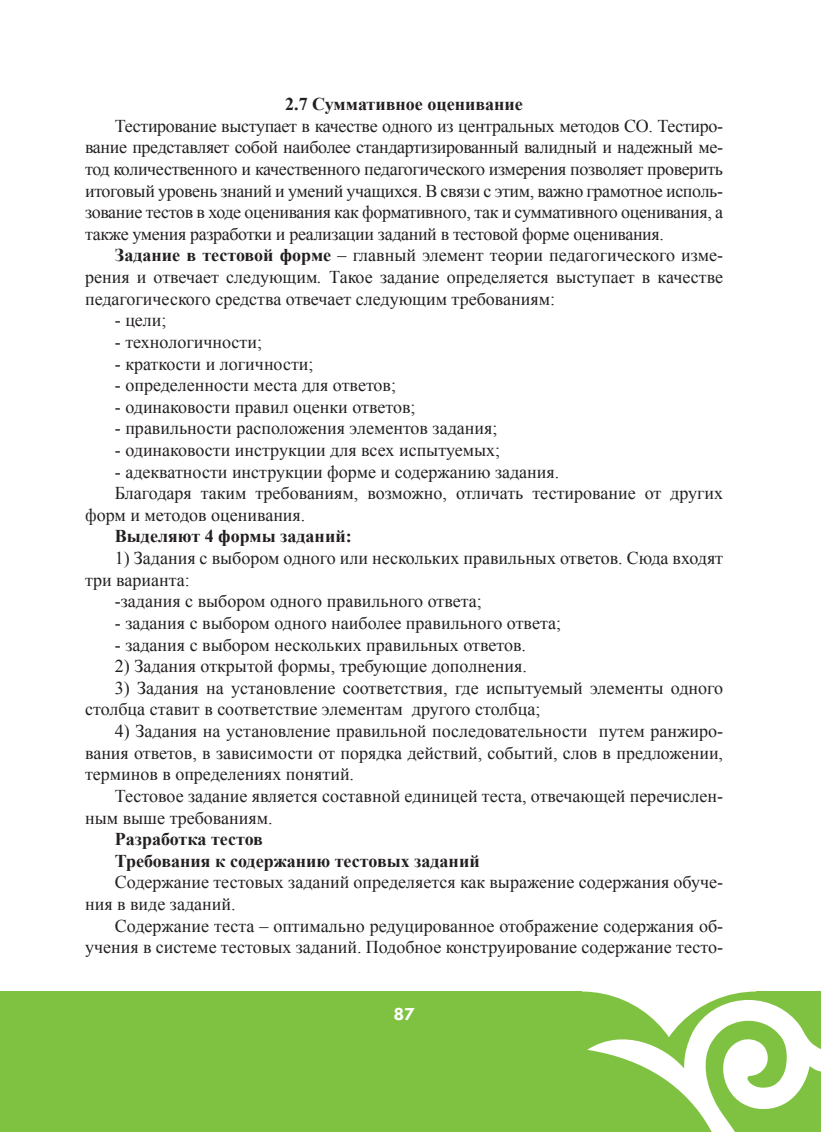
<style>
.page{position:relative;width:821px;height:1132px;background:#fff}
.page>*{position:absolute;margin:0;border:0;box-sizing:border-box;transform-origin:0 0}
.t1{font:18px/21.6px "Times New Roman";color:#231f20;text-align:justify}
.t2{font:700 18px/21.6px "Times New Roman";color:#231f20}
.t3{font:800 18px "Futura New";color:#fff}
.s1{font-weight:700}
.s2{font-style:italic}
</style>
<div class="page">
<div style="left:0;top:991px;width:581px;height:140px;background:#7fc241"></div>
<svg style="left:581px;top:991px;width:240px;height:140px"></svg>
<p class="t2" style="left:285px;top:93px;width:239px">2.7 Суммативное оценивание</p>
<p class="t1" style="left:85px;top:114px;width:639px;text-indent:30px">Тестирование выступает в качестве одного из центральных методов СО. Тестиро&shy;вание представляет собой наиболее стандартизированный валидный и надежный ме&shy;тод количественного и качественного педагогического измерения позволяет проверить итоговый уровень знаний и умений учащихся. В связи с этим, важно грамотное исполь&shy;зование тестов в ходе оценивания как формативного, так и суммативного оценивания, а также умения разработки и реализации заданий в тестовой форме оценивания.</p>
<p class="t1" style="left:85px;top:244px;width:639px;text-indent:30px"><span class="s1">Задание в тестовой форме</span> – главный элемент теории педагогического изме&shy;рения и отвечает следующим<span class="s2">.</span> Такое задание определяется выступает в качестве педагогического средства отвечает следующим требованиям:</p>
<p class="t1" style="left:115px;top:309px;width:53px">- цели;</p>
<p class="t1" style="left:115px;top:330px;width:149px">- технологичности;</p>
<p class="t1" style="left:115px;top:352px;width:200px">- краткости и логичности;</p>
<p class="t1" style="left:115px;top:374px;width:283px">- определенности места для ответов;</p>
<p class="t1" style="left:115px;top:395px;width:302px">- одинаковости правил оценки ответов;</p>
<p class="t1" style="left:115px;top:417px;width:384px">- правильности расположения элементов задания;</p>
<p class="t1" style="left:115px;top:438px;width:387px">- одинаковости инструкции для всех испытуемых;</p>
<p class="t1" style="left:115px;top:460px;width:446px">- адекватности инструкции форме и содержанию задания.</p>
<p class="t1" style="left:115px;top:482px;width:610px">Благодаря таким требованиям, возможно, отличать тестирование от других</p>
<p class="t1" style="left:85px;top:503px;width:222px">форм и методов оценивания.</p>
<p class="t2" style="left:115px;top:525px;width:238px">Выделяют 4 формы заданий:</p>
<p class="t1" style="left:115px;top:546px;width:610px">1) Задания с выбором одного или нескольких правильных ответов. Сюда входят</p>
<p class="t1" style="left:85px;top:568px;width:106px">три варианта:</p>
<p class="t1" style="left:115px;top:590px;width:368px">-задания с выбором одного правильного ответа;</p>
<p class="t1" style="left:115px;top:611px;width:448px">- задания с выбором одного наиболее правильного ответа;</p>
<p class="t1" style="left:115px;top:633px;width:413px">- задания с выбором нескольких правильных ответов.</p>
<p class="t1" style="left:115px;top:654px;width:413px">2) Задания открытой формы, требующие дополнения.</p>
<p class="t1" style="left:85px;top:676px;width:639px;text-indent:30px">3) Задания на установление соответствия, где испытуемый элементы одного столбца ставит в соответствие элементам другого столбца;</p>
<p class="t1" style="left:85px;top:719px;width:639px;text-indent:30px">4) Задания на установление правильной последовательности путем ранжиро&shy;вания ответов, в зависимости от порядка действий, событий, слов в предложении, терминов в определениях понятий.</p>
<p class="t1" style="left:85px;top:784px;width:639px;text-indent:30px">Тестовое задание является составной единицей теста, отвечающей перечислен&shy;ным выше требованиям.</p>
<p class="t2" style="left:115px;top:827px;width:366px">Разработка тестов<br>Требования к содержанию тестовых заданий</p>
<p class="t1" style="left:85px;top:870px;width:639px;text-indent:30px">Содержание тестовых заданий определяется как выражение содержания обуче&shy;ния в виде заданий.</p>
<p class="t1" style="left:85px;top:914px;width:639px;text-align:right">Содержание теста – оптимально редуцированное отображение содержания об&shy;учения в системе тестовых заданий. Подобное конструирование содержание тесто-</p>
<p class="t3" style="left:393px;top:1002px;width:23px">87</p>
</div>
